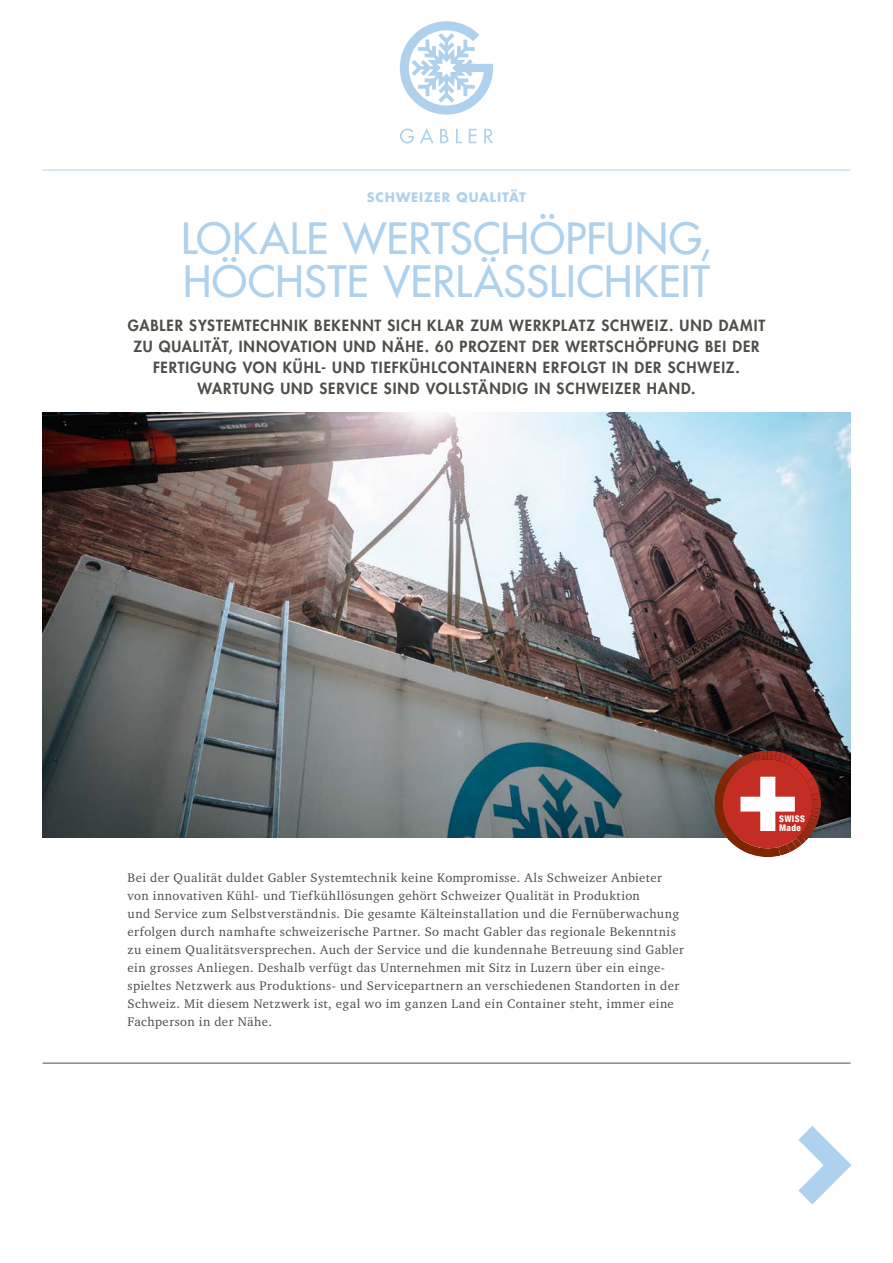
<style>
.page{position:relative;width:893px;height:1263px;background:#fff}
.page>*{position:absolute;margin:0;border:0;box-sizing:border-box;transform-origin:0 0}
.t1{font:42px/43.5px "Futura";letter-spacing:.01em;color:#aed1ed}
.t2{font:800 15px/21px "Futura";letter-spacing:.06em;color:#504e48;text-align:center}
.t3{font:12.75px/18px "Charter IT Cby BT";letter-spacing:.03em;color:#504e48}
.t4{font:700 12.75px "Futura";letter-spacing:.07em;color:#aed1ed}
.t5{font:800 condensed 9.15px/9.1px "Helvetica Neue";letter-spacing:.035em;color:#fff}
</style>
<div class="page">
<svg style="left:400px;top:21px;width:93px;height:94px"></svg>
<svg style="left:400px;top:128px;width:14px;height:16px"></svg>
<svg style="left:420px;top:128px;width:14px;height:15px"></svg>
<svg style="left:440px;top:129px;width:8px;height:14px"></svg>
<svg style="left:456px;top:129px;width:6px;height:14px"></svg>
<svg style="left:469px;top:129px;width:7px;height:14px"></svg>
<svg style="left:484px;top:129px;width:9px;height:14px"></svg>
<hr style="left:43px;top:170px;width:807px;height:1px;background:#aed1ed">
<svg style="left:798px;top:1126px;width:54px;height:79px"></svg>
<hr style="left:43px;top:1063px;width:807px;height:1px;background:#504e48">
<img style="left:43px;top:412px;width:807px;height:426px">
<svg style="left:714px;top:750px;width:107px;height:107px"></svg>
<p class="t4" style="left:367px;top:188px;width:161px">SCHWEIZER QUALITÄT</p>
<h1 class="t1" style="left:181px;top:216px;width:532px">LOKALE WERTSCHÖPFUNG,<br>HÖCHSTE VERLÄSSLICHKEIT</h1>
<p class="t2" style="left:128px;top:315px;width:639px">GABLER SYSTEMTECHNIK BEKENNT SICH KLAR ZUM WERKPLATZ SCHWEIZ. UND DAMIT ZU QUALITÄT, INNOVATION UND NÄHE. 60 PROZENT DER WERTSCHÖPFUNG BEI DER FERTIGUNG VON KÜHL- UND TIEFKÜHLCONTAINERN ERFOLGT IN DER SCHWEIZ.<br>WARTUNG UND SERVICE SIND VOLLSTÄNDIG IN SCHWEIZER HAND.</p>
<p class="t3" style="left:128px;top:868px;width:558px">Bei der Qualität duldet Gabler Systemtechnik keine Kompromisse. Als Schweizer Anbieter von innovativen Kühl- und Tiefkühllösungen gehört Schweizer Qualität in Produktion<br>und Service zum Selbstverständnis. Die gesamte Kälteinstallation und die Fernüberwachung erfolgen durch namhafte schweizerische Partner. So macht Gabler das regionale Bekenntnis zu einem Qualitätsversprechen. Auch der Service und die kundennahe Betreuung sind Gabler ein grosses Anliegen. Deshalb verfügt das Unternehmen mit Sitz in Luzern über ein einge&shy;spieltes Netzwerk aus Produktions- und Servicepartnern an verschiedenen Standorten in der Schweiz. Mit diesem Netzwerk ist, egal wo im ganzen Land ein Container steht, immer eine Fachperson in der Nähe.</p>
<p class="t5" style="left:779px;top:814px;width:27px">SWISS<br>Made</p>
</div>
